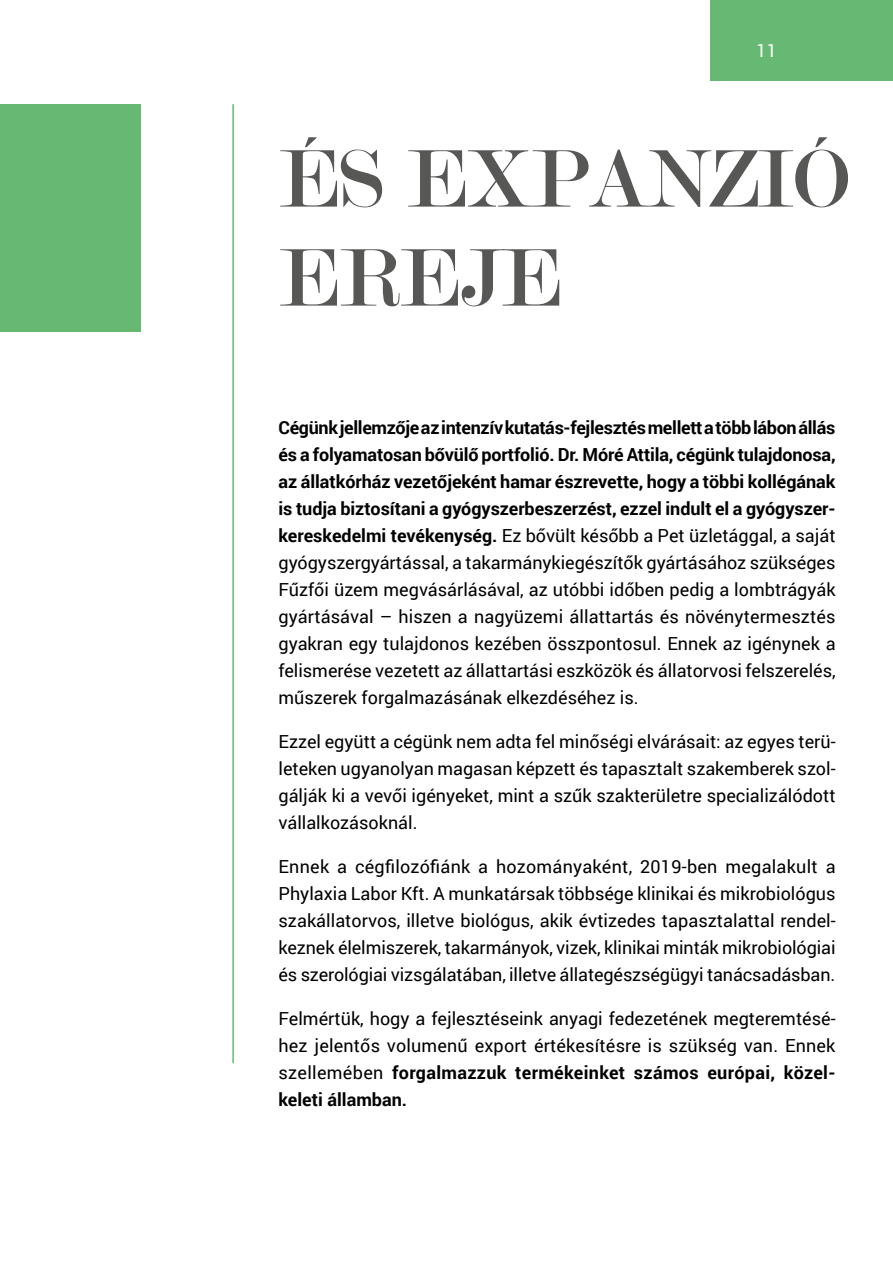
<style>
.page{position:relative;width:893px;height:1263px;background:#fff}
.page>*{position:absolute;margin:0;border:0;box-sizing:border-box;transform-origin:0 0}
.t1{font:87.3px/99px "Modern";color:#575756}
.t2{font:18px/27px "Roboto";color:#000;text-align:justify}
.t3{font:18px "Roboto";color:#fff}
.s1{font-weight:700}
</style>
<div class="page">
<div style="left:710px;top:0;width:183px;height:81px;background:#67b872"></div>
<div style="left:0;top:104px;width:140px;height:228px;background:#67b872"></div>
<hr style="left:232px;top:104px;width:2px;height:959px;background:#67b872">
<p class="t3" style="left:756px;top:38px;width:22px">11</p>
<h1 class="t1" style="left:279px;top:131px;width:571px">ÉS EXPANZIÓ<br>EREJE</h1>
<p class="t2" style="left:279px;top:413px;width:559px"><span class="s1">Cégünk jellemzője az intenzív kutatás-fejlesztés mellett a több lábon állás és a folyamatosan bővülő portfolió. Dr. Móré Attila, cégünk tulajdonosa, az állatkórház vezetőjeként hamar észrevette, hogy a többi kollégának is tudja biztosítani a gyógyszerbeszerzést, ezzel indult el a gyógyszer&shy;kereskedelmi tevékenység.</span> Ez bővült később a Pet üzletággal, a saját gyógyszergyártással, a takarmánykiegészítők gyártásához szükséges Fűzfői üzem megvásárlásával, az utóbbi időben pedig a lombtrágyák gyártásával – hiszen a nagyüzemi állattartás és növénytermesztés gyakran egy tulajdonos kezében összpontosul. Ennek az igénynek a felismerése vezetett az állattartási eszközök és állatorvosi felszerelés, műszerek forgalmazásának elkezdéséhez is.</p>
<p class="t2" style="left:279px;top:727px;width:559px">Ezzel együtt a cégünk nem adta fel minőségi elvárásait: az egyes terü&shy;leteken ugyanolyan magasan képzett és tapasztalt szakemberek szol&shy;gálják ki a vevői igényeket, mint a szűk szakterületre specializálódott vállalkozásoknál.</p>
<p class="t2" style="left:279px;top:852px;width:559px">Ennek a cégfilozófiánk a hozományaként, 2019-ben megalakult a Phylaxia Labor Kft. A munkatársak többsége klinikai és mikrobiológus szakállatorvos, illetve biológus, akik évtizedes tapasztalattal rendel&shy;keznek élelmiszerek, takarmányok, vizek, klinikai minták mikrobiológiai és szerológiai vizsgálatában, illetve állategészségügyi tanácsadásban.</p>
<p class="t2" style="left:279px;top:1004px;width:559px">Felmértük, hogy a fejlesztéseink anyagi fedezetének megteremtésé&shy;hez jelentős volumenű export értékesítésre is szükség van. Ennek szellemében <span class="s1">forgalmazzuk termékeinket számos európai, közel&shy;keleti államban.</span></p>
</div>
